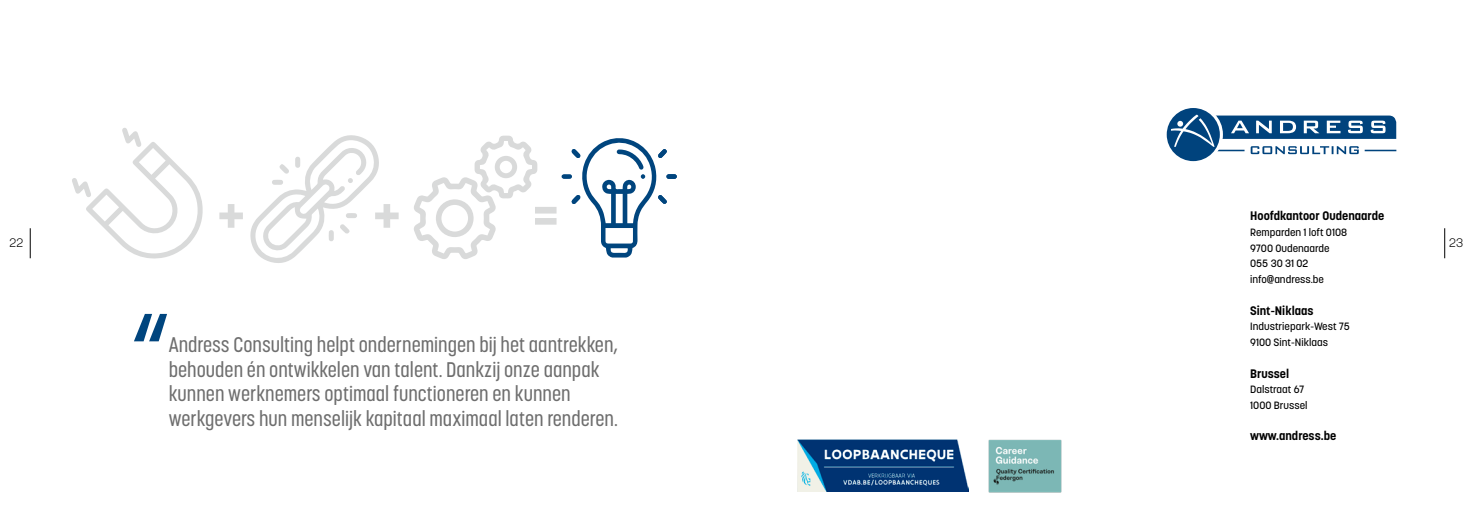
<style>
.page{position:relative;width:1474px;height:521px;background:#fff}
.page>*{position:absolute;margin:0;border:0;box-sizing:border-box;transform-origin:0 0}
.t1{font:500 131.25px "Korolev Compressed";color:#00457e}
.t2{font:700 65.62px "Korolev Condensed";color:#d9dada}
.t3{font:500 21px/24.5px "Korolev Condensed";color:#6e6e6e}
.t4{font:700 12.25px "Korolev";color:#000}
.t5{font:300 12.25px "Korolev";color:#000}
.t6{font:500 10.5px/15.8px "Korolev";color:#000}
</style>
<div class="page">
<svg style="left:72px;top:128px;width:131px;height:131px"></svg>
<svg style="left:250px;top:135px;width:129px;height:128px"></svg>
<svg style="left:414px;top:136px;width:123px;height:123px"></svg>
<svg style="left:561px;top:138px;width:116px;height:119px"></svg>
<svg style="left:1166px;top:108px;width:230px;height:54px"></svg>
<img style="left:988px;top:439px;width:74px;height:54px">
<img style="left:797px;top:440px;width:171px;height:51px">
<hr style="left:1444px;top:228px;width:1px;height:30px;background:#000">
<hr style="left:30px;top:228px;width:1px;height:30px;background:#000">
<h2 class="t2" style="left:217px;top:177px;width:31px">+</h2>
<h2 class="t2" style="left:372px;top:177px;width:31px">+</h2>
<h2 class="t2" style="left:532px;top:177px;width:29px">=</h2>
<p class="t4" style="left:1250px;top:208px;width:135px">Hoofdkantoor Oudenaarde</p>
<p class="t6" style="left:1250px;top:224px;width:99px">Remparden 1 loft 0108<br>9700 Oudenaarde<br>055 30 31 02 info@andress.be</p>
<p class="t4" style="left:1250px;top:303px;width:65px">Sint-Niklaas</p>
<p class="t6" style="left:1250px;top:319px;width:101px">Industriepark-West 75<br>9100 Sint-Niklaas</p>
<p class="t4" style="left:1250px;top:366px;width:41px">Brussel</p>
<p class="t6" style="left:1250px;top:382px;width:59px">Dalstraat 67<br>1000 Brussel</p>
<p class="t4" style="left:1250px;top:428px;width:88px">www.andress.be</p>
<p class="t5" style="left:10px;top:235px;width:15px">22</p>
<p class="t5" style="left:1449px;top:235px;width:16px">23</p>
<h1 class="t1" style="left:131px;top:289px;width:40px">“</h1>
<p class="t3" style="left:169px;top:333px;width:451px">Andress Consulting helpt ondernemingen bij het aantrekken, behouden én ontwikkelen van talent. Dankzij onze aanpak kunnen werknemers optimaal functioneren en kunnen werkgevers hun menselijk kapitaal maximaal laten renderen.</p>
</div>
